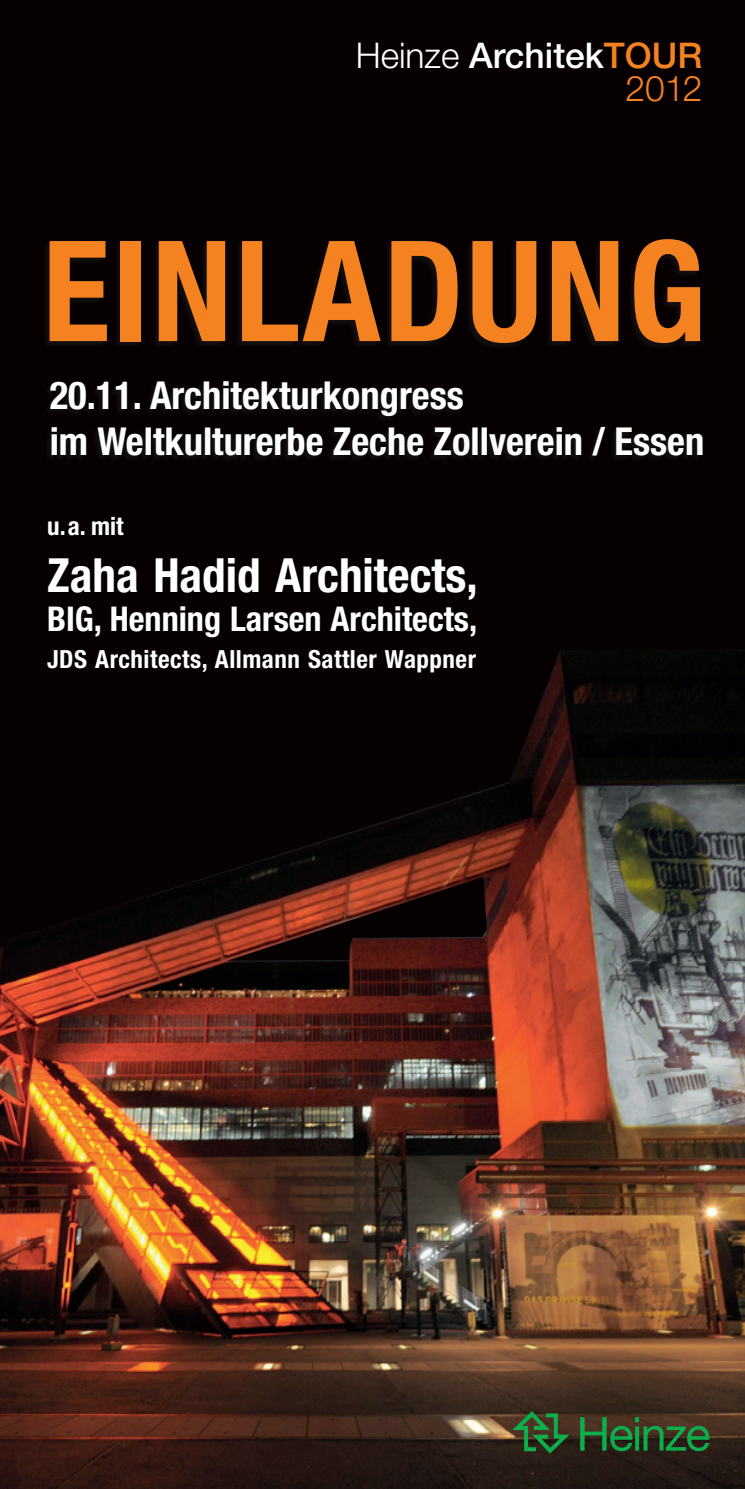
<style>
.page{position:relative;width:745px;height:1489px;background:#fff}
.page>*{position:absolute;margin:0;border:0;box-sizing:border-box;transform-origin:0 0}
.t1{font:700 condensed 140px "Helvetica Neue LT Std";letter-spacing:.02em;color:#f58220}
.t2{font:700 condensed 47.25px "Helvetica Neue LT Std";color:#fff}
.t3{font:700 condensed 38.5px/46.2px "Helvetica Neue LT Std";color:#fff}
.t4{font:500 35.5px/33.2px "Helvetica Neue LT Std";color:#fff;text-align:right}
.t5{font:700 condensed 34px "Helvetica Neue LT Std";color:#fff}
.t6{font:700 condensed 25px "Helvetica Neue LT Std";letter-spacing:.02em;color:#fff}
.s1{font-weight:300}
.s2{color:#f58220}
.s3{font-weight:300;color:#f58220}
</style>
<div class="page">
<div style="left:0;top:0;width:744px;height:1488px;background:#060100"></div>
<img style="left:0;top:650px;width:744px;height:838px">
<div style="left:42px;top:239px;width:659px;height:223px;background:#231f20;opacity:.5"></div>
<svg style="left:512px;top:1410px;width:197px;height:43px;background:#304b29"></svg>
<p class="t4" style="left:355px;top:38px;width:348px"><span class="s1">Heinze</span> Architek<span class="s2">TOUR<br></span><span class="s3">2012</span></p>
<h1 class="t1" style="left:43px;top:206px;width:664px">Einladung</h1>
<p class="t3" style="left:50px;top:371px;width:655px">20.11. Architekturkongress<br>im Weltkulturerbe Zeche Zollverein / Essen</p>
<p class="t6" style="left:47px;top:511px;width:78px">u.a. mit</p>
<p class="t2" style="left:47px;top:546px;width:432px">Zaha Hadid Architects,</p>
<p class="t5" style="left:47px;top:598px;width:431px">BIG, Henning Larsen Architects,</p>
<p class="t6" style="left:47px;top:644px;width:430px">JDS Architects, Allmann Sattler Wappner</p>
</div>
